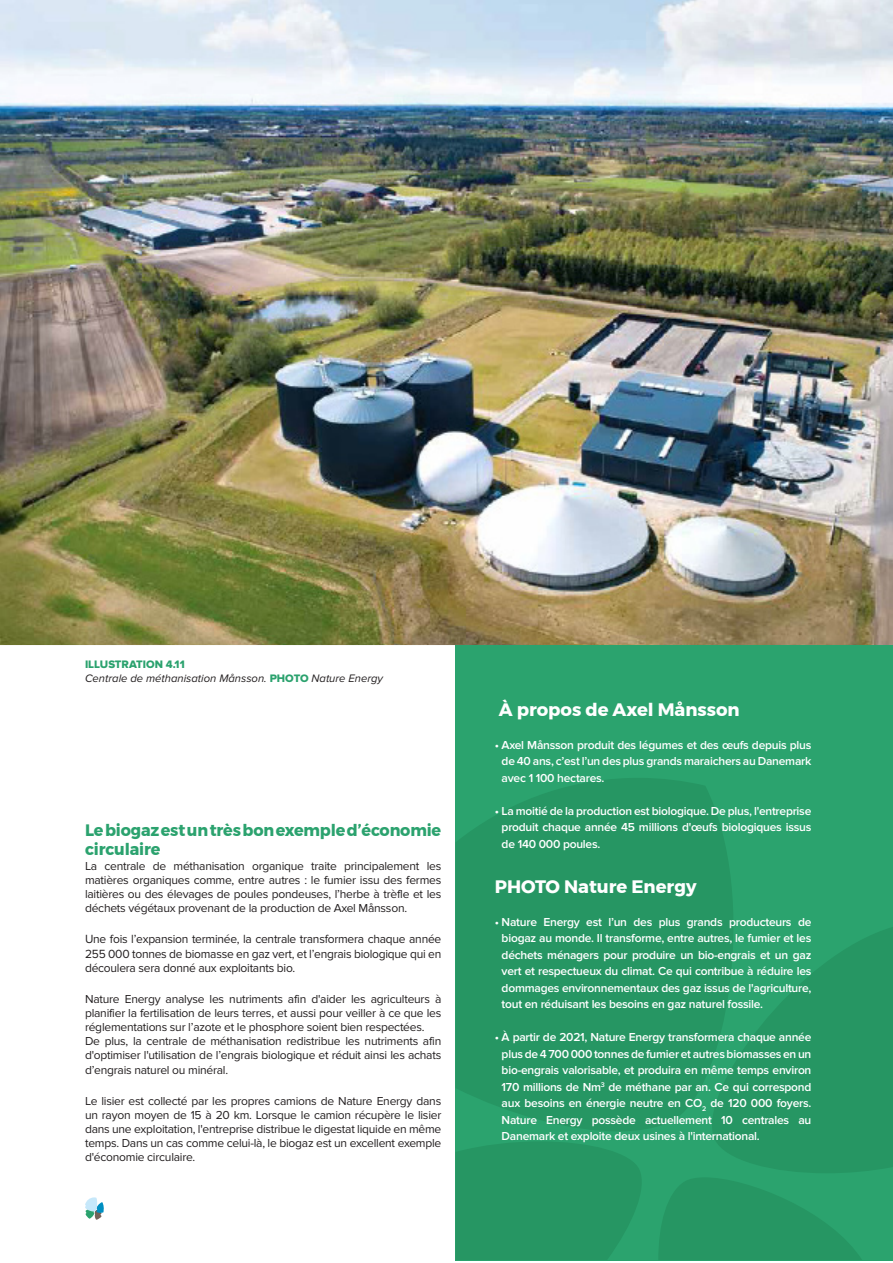
<style>
.page{position:relative;width:893px;height:1263px;background:#fff}
.page>*{position:absolute;margin:0;border:0;box-sizing:border-box;transform-origin:0 0}
.t1{font:700 18px "Montserrat";color:#fff}
.t2{font:700 16.5px/19.2px "Montserrat";letter-spacing:-.01em;color:#2ba26e}
.t3{font:12.3px/14.2px "Proxima Nova";letter-spacing:-.02em;color:#231f20;text-align:justify}
.t4{font:600 12px/16.5px "Proxima Nova";letter-spacing:-.02em;color:#fff;text-align:justify}
.t5{font:12px/14.2px "Proxima Nova";letter-spacing:-.02em;color:#231f20;text-align:justify}
.t6{font:italic 11.25px "Proxima Nova";color:#231f20}
.t7{font:11.25px "Proxima Nova Extrabld";color:#2ba26e}
.s1{font-family:"Proxima Nova Extrabld";font-style:normal;color:#2ba26e}
</style>
<div class="page">
<img style="left:0;top:0;width:893px;height:645px">
<div style="left:455px;top:645px;width:438px;height:615px;background:#2ba36e"></div>
<svg style="left:456px;top:778px;width:277px;height:353px;fill:#269663"></svg>
<svg style="left:659px;top:1178px;width:203px;height:82px"></svg>
<svg style="left:693px;top:927px;width:200px;height:246px;fill:#269663"></svg>
<svg style="left:456px;top:1142px;width:185px;height:118px"></svg>
<svg style="left:85px;top:1197px;width:19px;height:23px"></svg>
<p class="t7" style="left:85px;top:659px;width:101px">ILLUSTRATION 4.11</p>
<p class="t6" style="left:85px;top:672px;width:300px">Centrale de méthanisation Månsson. <span class="s1">PHOTO</span> Nature Energy</p>
<h2 class="t2" style="left:85px;top:821px;width:358px">Le biogaz est un très bon exemple d’économie circulaire</h2>
<p class="t5" style="left:85px;top:859px;width:358px">La centrale de méthanisation organique traite principalement les matières organiques comme, entre autres : le fumier issu des fermes laitières ou des élevages de poules pondeuses, l’herbe à trèfle et les déchets végétaux provenant de la production de Axel Månsson.</p>
<p class="t3" style="left:85px;top:932px;width:358px">Une fois l’expansion terminée, la centrale transformera chaque année 255 000 tonnes de biomasse en gaz vert, et l’engrais biologique qui en découlera sera donné aux exploitants bio.</p>
<p class="t5" style="left:85px;top:991px;width:358px;text-align:left">Nature Energy analyse les nutriments afin d'aider les agriculteurs à planifier la fertilisation de leurs terres, et aussi pour veiller à ce que les réglementations sur l’azote et le phosphore soient bien respectées.<br>De plus, la centrale de méthanisation redistribue les nutriments afin d'optimiser l'utilisation de l’engrais biologique et réduit ainsi les achats d’engrais naturel ou minéral.</p>
<p class="t5" style="left:85px;top:1093px;width:358px">Le lisier est collecté par les propres camions de Nature Energy dans un rayon moyen de 15 à 20 km. Lorsque le camion récupère le lisier dans une exploitation, l'entreprise distribue le digestat liquide en même temps. Dans un cas comme celui-là, le biogaz est un excellent exemple d'économie circulaire.</p>
<h1 class="t1" style="left:499px;top:695px;width:243px">À propos de Axel Månsson</h1>
<p class="t4" style="left:502px;top:736px;width:311px;text-indent:-7px">• Axel Månsson produit des légumes et des œufs depuis plus de 40 ans, c’est l’un des plus grands maraichers au Danemark avec 1 100 hectares.</p>
<p class="t4" style="left:502px;top:802px;width:311px;text-indent:-7px">• La moitié de la production est biologique. De plus, l'entreprise produit chaque année 45 millions d'œufs biologiques issus de 140 000 poules.</p>
<h1 class="t1" style="left:495px;top:872px;width:203px">PHOTO Nature Energy</h1>
<p class="t4" style="left:502px;top:913px;width:311px;text-indent:-7px">• Nature Energy est l’un des plus grands producteurs de biogaz au monde. Il transforme, entre autres, le fumier et les déchets ménagers pour produire un bio-engrais et un gaz vert et respectueux du climat. Ce qui contribue à réduire les dommages environnementaux des gaz issus de l'agriculture, tout en réduisant les besoins en gaz naturel fossile.</p>
<p class="t4" style="left:502px;top:1029px;width:311px;text-indent:-7px">• À partir de 2021, Nature Energy transformera chaque année plus de 4 700 000 tonnes de fumier et autres biomasses en un bio-engrais valorisable, et produira en même temps environ 170 millions de Nm<sup>3</sup> de méthane par an. Ce qui correspond aux besoins en énergie neutre en CO<sub>2</sub> de 120 000 foyers.<br>Nature Energy possède actuellement 10 centrales au Danemark et exploite deux usines à l'international.</p>
</div>
